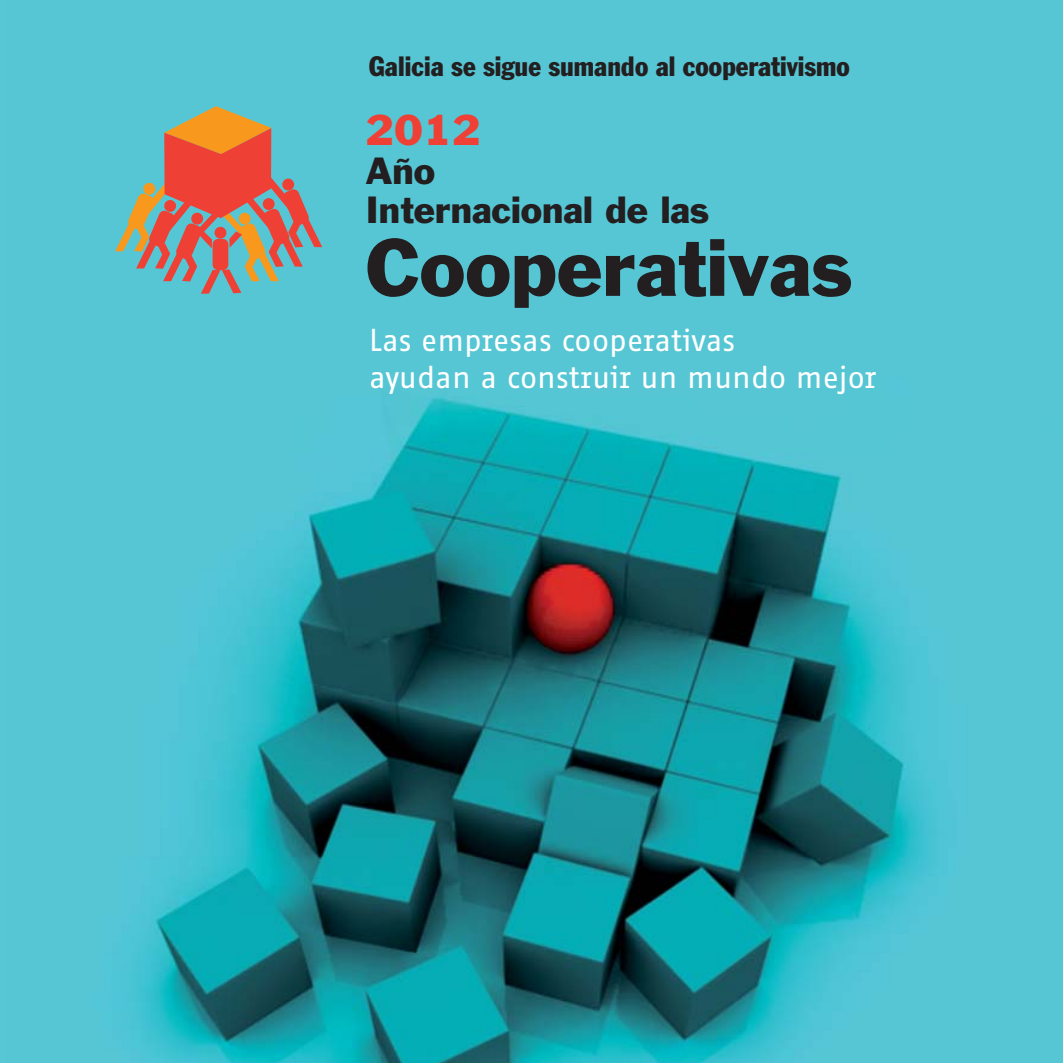
<style>
.page{position:relative;width:1063px;height:1063px;background:#fff}
.page>*{position:absolute;margin:0;border:0;box-sizing:border-box;transform-origin:0 0}
.t1{font:75px "Franklin Gothic Std";color:#231f20}
.t2{font:40px "Franklin Gothic Std";color:#ef4035}
.t3{font:35px/38.8px "Franklin Gothic Std";color:#231f20}
.t4{font:30.75px/37px "Fago Office Sans";color:#fff}
.t5{font:condensed 27.5px "Franklin Gothic Std";color:#231f20}
</style>
<div class="page">
<img style="left:7px;top:0;width:1056px;height:1063px">
<svg style="left:115px;top:106px;width:207px;height:188px;background:#9c9489"></svg>
<p class="t5" style="left:369px;top:55px;width:482px">Galicia se sigue sumando al cooperativismo</p>
<h2 class="t2" style="left:365px;top:114px;width:117px">2012</h2>
<p class="t3" style="left:365px;top:154px;width:345px">Año<br>Internacional de las</p>
<h1 class="t1" style="left:365px;top:238px;width:489px">Cooperativas</h1>
<p class="t4" style="left:369px;top:325px;width:509px">Las empresas cooperativas<br>ayudan a construir un mundo mejor</p>
</div>
